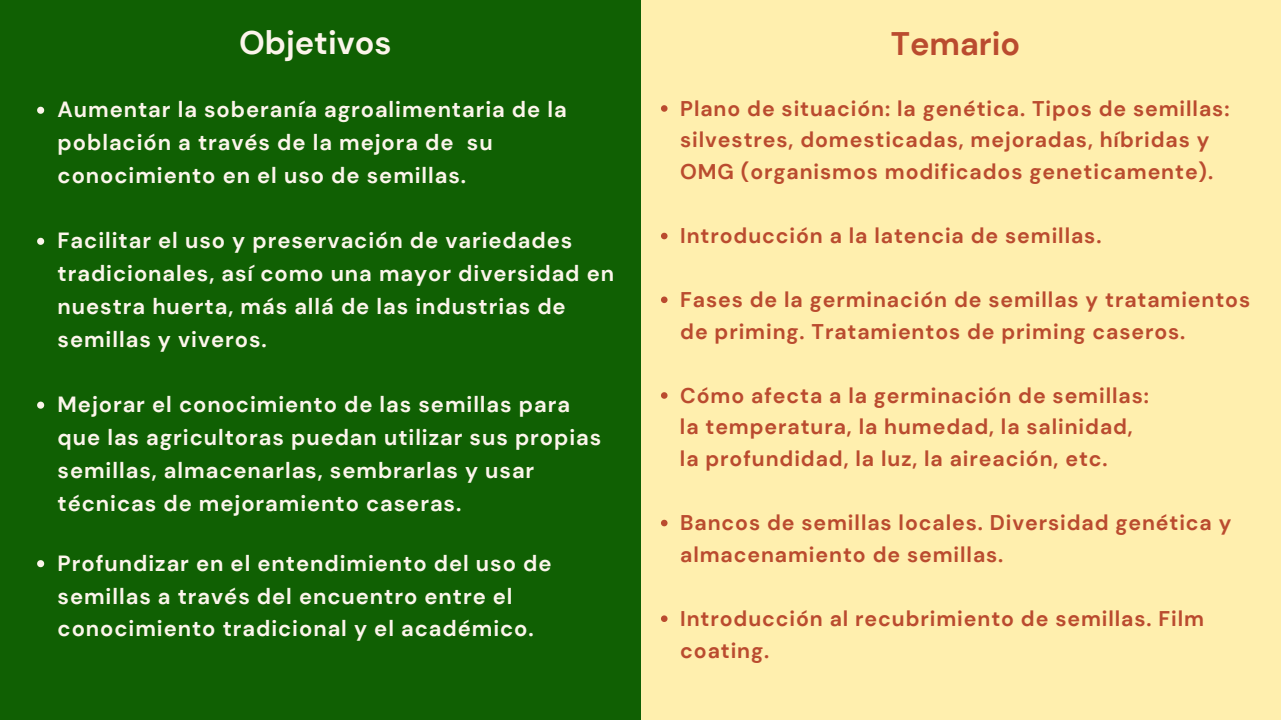
<style>
.page{position:relative;width:1281px;height:720px;background:#106003}
.page>*{position:absolute;margin:0;border:0;box-sizing:border-box;transform-origin:0 0}
.t1{font:700 32.62px "DM Sans";color:#fcf5eb}
.t2{font:700 32.62px "DM Sans";color:#ba4b2f}
.t3{font:700 22px/32.8px "DM Sans";letter-spacing:.045em;color:#fcf5eb}
.t4{font:700 21.25px/31.9px "DM Sans";letter-spacing:.045em;color:#ba4b2f}
</style>
<div class="page">
<svg style="left:37px;top:107px;width:7px;height:7px"></svg>
<svg style="left:37px;top:238px;width:7px;height:7px"></svg>
<svg style="left:37px;top:402px;width:7px;height:7px"></svg>
<svg style="left:37px;top:560px;width:7px;height:7px"></svg>
<div style="left:641px;top:0;width:640px;height:720px;background:#ffefae"></div>
<svg style="left:661px;top:105px;width:6px;height:7px"></svg>
<svg style="left:661px;top:233px;width:6px;height:6px"></svg>
<svg style="left:661px;top:297px;width:6px;height:6px"></svg>
<svg style="left:661px;top:392px;width:6px;height:7px"></svg>
<svg style="left:661px;top:520px;width:6px;height:6px"></svg>
<svg style="left:661px;top:615px;width:6px;height:7px"></svg>
<h1 class="t1" style="left:239px;top:23px;width:154px">Objetivos</h1>
<p class="t3" style="left:58px;top:93px;width:511px">Aumentar la soberanía agroalimentaria de la población a través de la mejora de su conocimiento en el uso de semillas.</p>
<p class="t3" style="left:58px;top:224px;width:558px">Facilitar el uso y preservación de variedades tradicionales, así como una mayor diversidad en nuestra huerta, más allá de las industrias de semillas y viveros.</p>
<p class="t3" style="left:58px;top:388px;width:545px">Mejorar el conocimiento de las semillas para que las agricultoras puedan utilizar sus propias semillas, almacenarlas, sembrarlas y usar técnicas de mejoramiento caseras.</p>
<p class="t3" style="left:58px;top:547px;width:495px">Profundizar en el entendimiento del uso de semillas a través del encuentro entre el conocimiento tradicional y el académico.</p>
<h1 class="t2" style="left:891px;top:23px;width:131px">Temario</h1>
<p class="t4" style="left:680px;top:92px;width:551px">Plano de situación: la genética. Tipos de semillas: silvestres, domesticadas, mejoradas, híbridas y<br>OMG (organismos modificados geneticamente).</p>
<p class="t4" style="left:680px;top:220px;width:423px">Introducción a la latencia de semillas.</p>
<p class="t4" style="left:680px;top:283px;width:571px">Fases de la germinación de semillas y tratamientos de priming. Tratamientos de priming caseros.</p>
<p class="t4" style="left:680px;top:379px;width:470px">Cómo afecta a la germinación de semillas: la temperatura, la humedad, la salinidad, la profundidad, la luz, la aireación, etc.</p>
<p class="t4" style="left:680px;top:507px;width:553px">Bancos de semillas locales. Diversidad genética y almacenamiento de semillas.</p>
<p class="t4" style="left:680px;top:602px;width:525px">Introducción al recubrimiento de semillas. Film coating.</p>
</div>
